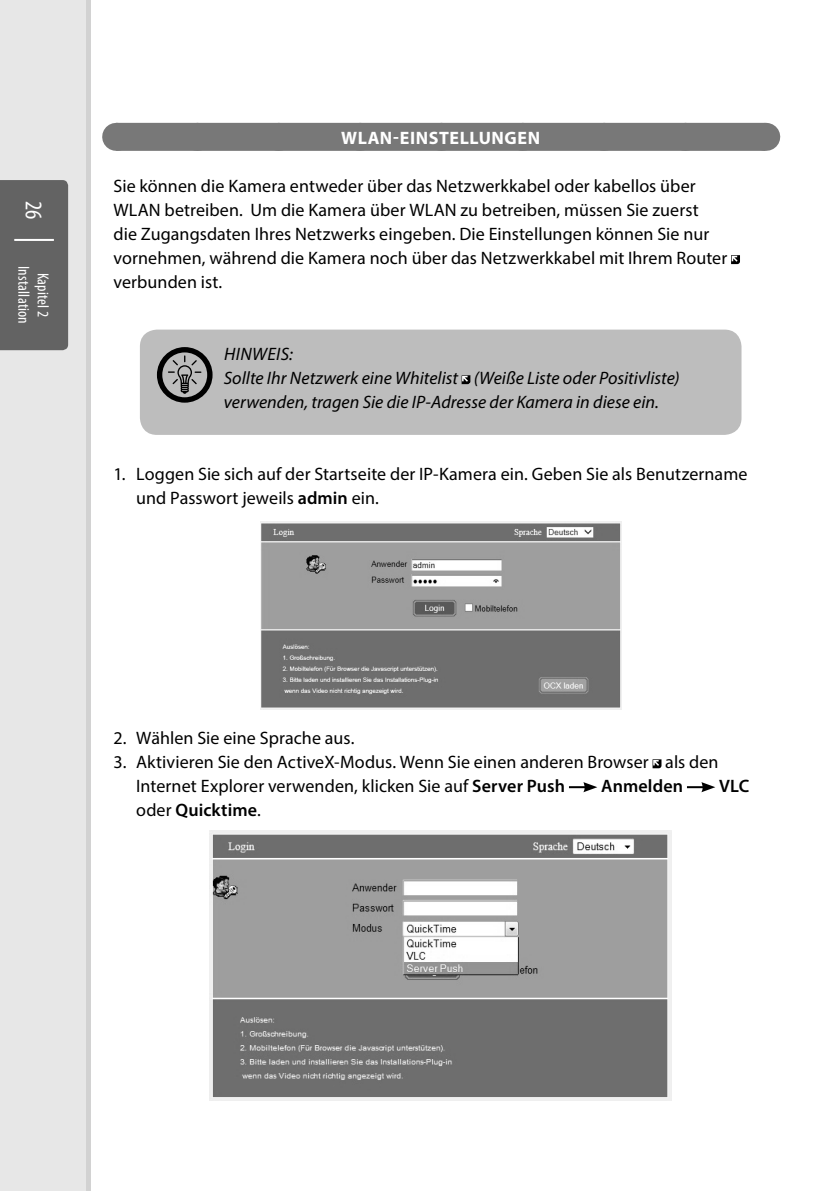
<style>
.page{position:relative;width:840px;height:1191px;background:#fff}
.page>*{position:absolute;margin:0;border:0;box-sizing:border-box;transform-origin:0 0}
.t1{font:condensed 24px "Myriad Pro";color:#fff}
.t2{font:18px/24px "Myriad Pro";letter-spacing:.005em;color:#000}
.t3{font:italic 18px/24px "Myriad Pro";color:#000}
.t4{font:600 18px "Myriad Pro";letter-spacing:.01em;color:#000}
.t5{font:700 18px "Myriad Pro";letter-spacing:.03em;color:#fff}
.t6{font:condensed 16px/19.2px "Myriad Pro";letter-spacing:.01em;color:#fff;text-align:center}
.s1{font-weight:600}
.s2{font-weight:400}
</style>
<div class="page">
<div style="left:0;top:0;width:91px;height:1191px;background:linear-gradient(to bottom,#d2d2d2,#d2d2d2)"></div>
<div style="left:0;top:0;width:85px;height:1191px;background:#e7e7e7"></div>
<div style="left:0;top:180px;width:68px;height:170px;background:#636363"></div>
<hr style="left:14px;top:239px;width:40px;height:2px;background:#fff">
<div style="left:116px;top:123px;width:648px;height:28px;background:#787878"></div>
<svg style="left:201px;top:150px;width:523px;height:1px"></svg>
<svg style="left:764px;top:123px;width:1px;height:28px"></svg>
<svg style="left:731px;top:255px;width:8px;height:9px"></svg>
<div style="left:140px;top:329px;width:601px;height:106px;background:#bdbdbd;border-radius:17px"></div>
<svg style="left:157px;top:347px;width:55px;height:56px"></svg>
<svg style="left:461px;top:375px;width:9px;height:9px"></svg>
<svg style="left:652px;top:759px;width:9px;height:9px"></svg>
<svg style="left:569px;top:782px;width:28px;height:10px"></svg>
<svg style="left:687px;top:782px;width:28px;height:10px"></svg>
<img style="left:260px;top:521px;width:360px;height:188px">
<img style="left:210px;top:831px;width:461px;height:269px">
<h1 class="t1" style="left:48px;top:201px;width:19px;rotate:90deg">26</h1>
<p class="t6" style="left:53px;top:266px;width:59px;rotate:90deg">Kapitel 2<br>Installation</p>
<p class="t5" style="left:341px;top:126px;width:198px">WLAN-EINSTELLUNGEN</p>
<p class="t2" style="left:113px;top:174px;width:615px">Sie können die Kamera entweder über das Netzwerkkabel oder kabellos über WLAN betreiben. Um die Kamera über WLAN zu betreiben, müssen Sie zuerst<br>die Zugangsdaten Ihres Netzwerks eingeben. Die Einstellungen können Sie nur vornehmen, während die Kamera noch über das Netzwerkkabel mit Ihrem Router verbunden ist.</p>
<p class="t3" style="left:224px;top:342px;width:457px">Hinweis:<br>Sollte Ihr Netzwerk eine Whitelist (Weiße Liste oder Positivliste) verwenden, tragen Sie die IP-Adresse der Kamera in diese ein.</p>
<p class="t2" style="left:136px;top:462px;width:612px;text-indent:-23px">1. Loggen Sie sich auf der Startseite der IP-Kamera ein. Geben Sie als Benutzername und Passwort jeweils <span class="s1">admin</span> ein.</p>
<p class="t2" style="left:113px;top:726px;width:242px">2. Wählen Sie eine Sprache aus.</p>
<p class="t2" style="left:136px;top:750px;width:583px;text-indent:-23px">3. Aktivieren Sie den ActiveX-Modus. Wenn Sie einen anderen Browser als den<br>Internet Explorer verwenden, klicken Sie auf <span class="s1">Server Push</span></p>
<p class="t4" style="left:600px;top:775px;width:83px">Anmelden</p>
<p class="t4" style="left:718px;top:775px;width:32px">VLC</p>
<p class="t4" style="left:136px;top:798px;width:126px"><span class="s2">oder</span> Quicktime<span class="s2">.</span></p>
</div>
